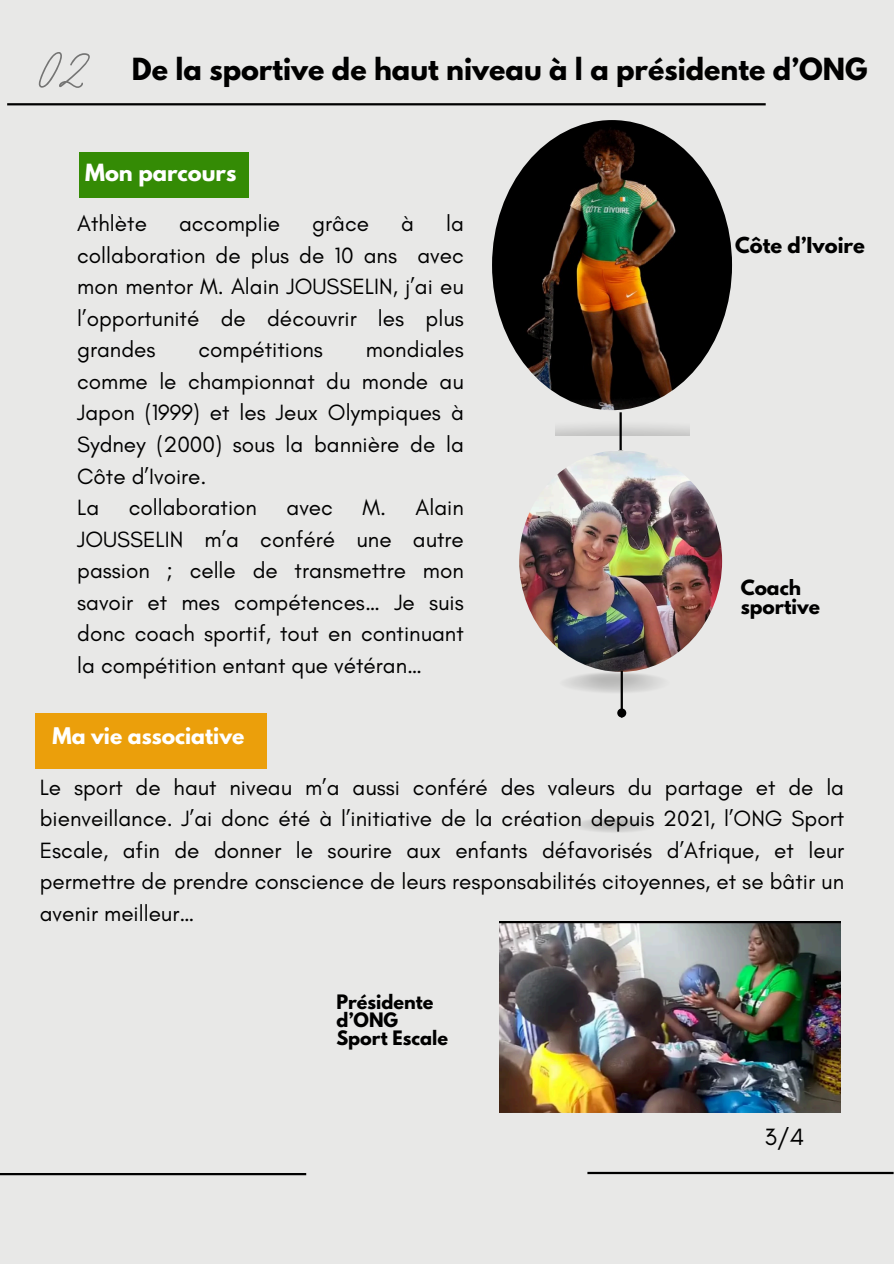
<style>
.page{position:relative;width:894px;height:1264px;background:#fff}
.page>*{position:absolute;margin:0;border:0;box-sizing:border-box;transform-origin:0 0}
.t1{font:700 27px "League Spartan";color:#000}
.t2{font:24px "Glacial Indifference";color:#000}
.t3{font:22.5px/31.5px "Glacial Indifference";color:#000;text-align:justify}
.t4{font:700 21px "League Spartan";color:#fff}
.t5{font:700 20.25px "League Spartan";color:#fff}
.t6{font:700 19.5px "League Spartan";color:#000}
.t7{font:700 18.6px/19.2px "League Spartan";color:#000}
.t8{font:700 17.55px/18px "League Spartan";color:#000}
.s1{font-family:"Distillery Script";font-weight:400;font-size:51px}
</style>
<div class="page">
<div style="left:0;top:0;width:893px;height:1263px;background:#e8e8e7"></div>
<hr style="left:587px;top:1171px;width:306px;height:3px;background:#000">
<hr style="left:0;top:1172px;width:306px;height:3px;background:#000">
<hr style="left:7px;top:103px;width:758px;height:2px;background:#000">
<div style="left:79px;top:152px;width:169px;height:46px;background:#348b05"></div>
<img style="left:555px;top:420px;width:133px;height:15px">
<img style="left:492px;top:120px;width:239px;height:290px;border-radius:50%">
<hr style="left:619px;top:412px;width:2px;height:38px;background:#000">
<img style="left:566px;top:672px;width:95px;height:22px">
<img style="left:519px;top:450px;width:203px;height:222px;border-radius:50%">
<div style="left:36px;top:712px;width:231px;height:56px;background:#eb9f0b"></div>
<hr style="left:620px;top:671px;width:2px;height:38px;background:#000">
<div style="left:618px;top:709px;width:7px;height:7px;background:#000;border-radius:50%"></div>
<div style="left:617px;top:708px;width:9px;height:9px;border:2px solid #000;border-radius:50%"></div>
<img style="left:500px;top:922px;width:339px;height:190px">
<h2 class="t1" style="left:36px;top:55px;width:833px"><span class="s1">02</span> De la sportive de haut niveau à l a présidente d’ONG</h2>
<p class="t4" style="left:85px;top:162px;width:153px">Mon parcours</p>
<p class="t3" style="left:77px;top:208px;width:71px">Athlète</p>
<p class="t3" style="left:179px;top:208px;width:103px">accomplie</p>
<p class="t3" style="left:312px;top:208px;width:58px">grâce</p>
<p class="t3" style="left:401px;top:208px;width:14px">à</p>
<p class="t3" style="left:77px;top:208px;width:388px;text-indent:369px">la collaboration de plus de 10 ans avec mon mentor M. Alain JOUSSELIN, j’ai eu l’opportunité de découvrir les plus grandes</p>
<p class="t3" style="left:77px;top:334px;width:388px;text-align:left;text-indent:288px">mondiales comme le championnat du monde au<br>Japon (1999) et les Jeux Olympiques à<br>Sydney (2000) sous la bannière de la<br>Côte d’Ivoire.<br>La</p>
<p class="t3" style="left:198px;top:334px;width:126px">compétitions</p>
<p class="t3" style="left:77px;top:491px;width:388px;text-indent:285px">M. Alain JOUSSELIN m’a conféré une autre passion ; celle de transmettre mon savoir et mes compétences… Je suis donc coach sportif, tout en continuant la compétition entant que vétéran…</p>
<p class="t3" style="left:129px;top:491px;width:130px">collaboration</p>
<p class="t3" style="left:286px;top:491px;width:48px">avec</p>
<h3 class="t5" style="left:52px;top:726px;width:193px">Ma vie associative</h3>
<p class="t6" style="left:735px;top:235px;width:131px">Côte d’Ivoire</p>
<h3 class="t7" style="left:740px;top:580px;width:81px">Coach sportive</h3>
<p class="t3" style="left:40px;top:771px;width:805px">Le sport de haut niveau m’a aussi conféré des valeurs du partage et de la bienveillance. J’ai donc été à l’initiative de la création depuis 2021, l’ONG Sport Escale, afin de donner le sourire aux enfants défavorisés d’Afrique, et leur permettre de prendre conscience de leurs responsabilités citoyennes, et se bâtir un avenir meilleur…</p>
<p class="t8" style="left:336px;top:994px;width:98px">Présidente d’ONG</p>
<p class="t8" style="left:336px;top:1030px;width:113px">Sport Escale</p>
<h3 class="t2" style="left:764px;top:1121px;width:41px">3/4</h3>
</div>
